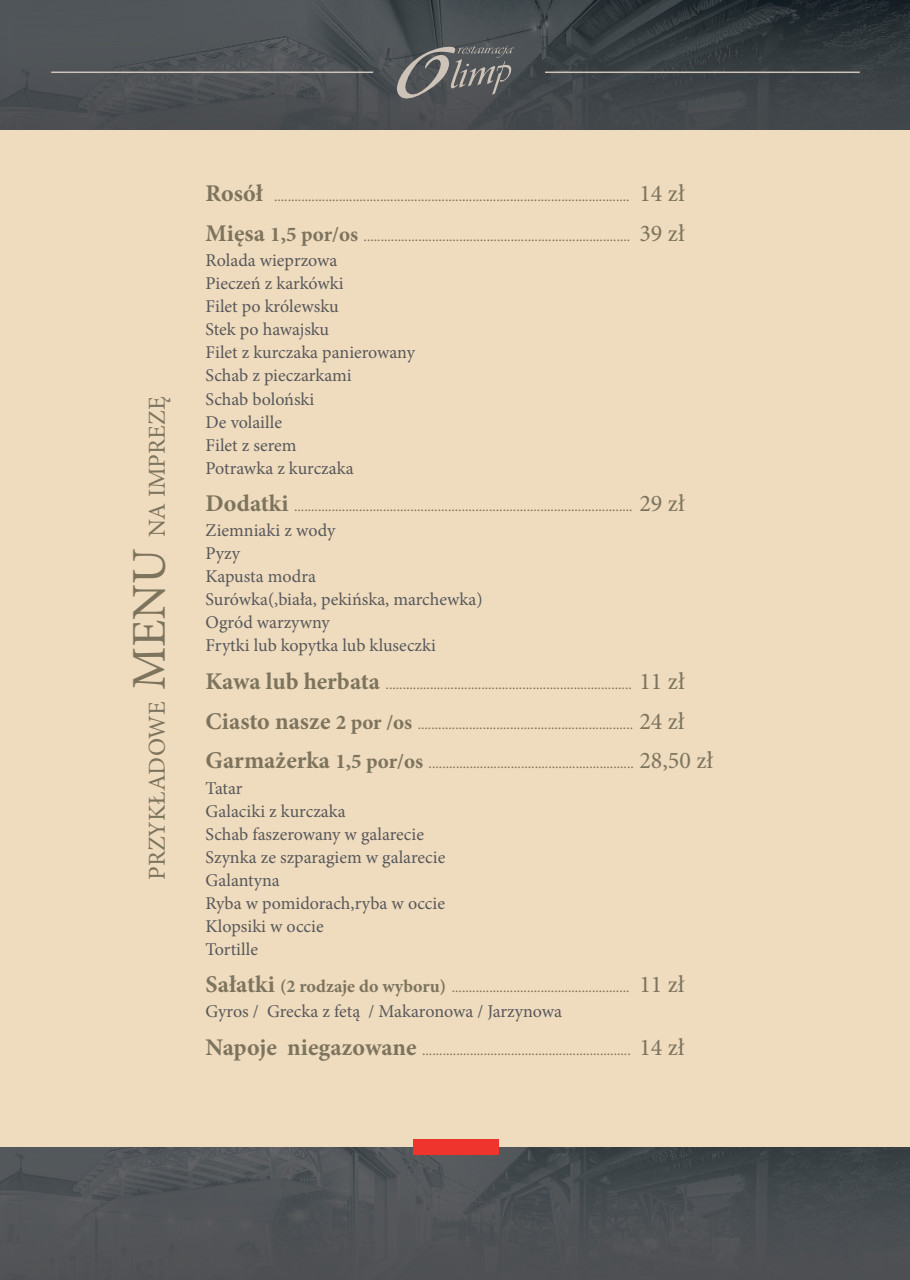
<style>
.page{position:relative;width:910px;height:1280px;background:#fff}
.page>*{position:absolute;margin:0;border:0;box-sizing:border-box;transform-origin:0 0}
.t1{font:24.3px "Minion Pro";color:#7d745e}
.t2{font:18px/23.1px "Minion Pro";color:#57585a}
.t3{font:15px "Minion Pro";color:#7d745e}
.s1{font-size:48.45px}
.s2{font-weight:700;font-size:24px}
.s3{font-size:24px}
.s4{font-weight:700;font-size:21px}
.s5{font-weight:700;font-size:18px}
</style>
<div class="page">
<div style="left:0;top:16px;width:910px;height:1264px;background:#efdbbe"></div>
<img style="left:0;top:0;width:910px;height:129px">
<hr style="left:545px;top:72px;width:315px;height:1px;background:#cec3b8">
<hr style="left:51px;top:72px;width:322px;height:1px;background:#cec3b8">
<img style="left:0;top:1147px;width:910px;height:133px">
<svg style="left:397px;top:46px;width:117px;height:53px"></svg>
<div style="left:414px;top:1139px;width:85px;height:16px;background:#ee342d"></div>
<h1 class="t1" style="left:147px;top:880px;width:485px;rotate:-90deg">PRZYKŁADOWE <span class="s1">MENU</span> NA IMPREZĘ</h1>
<p class="t3" style="left:206px;top:190px;width:480px"><span class="s2">Rosół</span> ........................................................................................................ <span class="s3">14 zł</span></p>
<p class="t3" style="left:206px;top:230px;width:480px"><span class="s2">Mięsa</span> <span class="s4">1,5 por/os</span> .............................................................................. <span class="s3">39 zł</span></p>
<p class="t2" style="left:206px;top:250px;width:211px">Rolada wieprzowa<br>Pieczeń z karkówki<br>Filet po królewsku<br>Stek po hawajsku<br>Filet z kurczaka panierowany<br>Schab z pieczarkami<br>Schab boloński<br>De volaille<br>Filet z serem<br>Potrawka z kurczaka</p>
<p class="t3" style="left:206px;top:500px;width:480px"><span class="s2">Dodatki</span> ................................................................................................... <span class="s3">29 zł</span></p>
<p class="t2" style="left:206px;top:520px;width:278px">Ziemniaki z wody<br>Pyzy<br>Kapusta modra<br>Surówka(,biała, pekińska, marchewka)<br>Ogród warzywny<br>Frytki lub kopytka lub kluseczki</p>
<p class="t3" style="left:206px;top:678px;width:480px"><span class="s2">Kawa lub herbata</span> ........................................................................ <span class="s3">11 zł</span></p>
<p class="t3" style="left:206px;top:718px;width:480px"><span class="s2">Ciasto nasze</span> <span class="s4">2 por /os</span> ............................................................... <span class="s3">24 zł</span></p>
<p class="t3" style="left:206px;top:757px;width:509px"><span class="s2">Garmażerka</span> <span class="s4">1,5 por/os</span> ............................................................ <span class="s3">28,50 zł</span></p>
<p class="t2" style="left:206px;top:778px;width:241px">Tatar<br>Galaciki z kurczaka<br>Schab faszerowany w galarecie<br>Szynka ze szparagiem w galarecie<br>Galantyna<br>Ryba w pomidorach,ryba w occie<br>Klopsiki w occie<br>Tortille</p>
<p class="t3" style="left:206px;top:981px;width:480px"><span class="s2">Sałatki</span> <span class="s5">(2 rodzaje do wyboru)</span> .................................................... <span class="s3">11 zł</span></p>
<p class="t2" style="left:206px;top:1002px;width:358px">Gyros / Grecka z fetą / Makaronowa / Jarzynowa</p>
<p class="t3" style="left:206px;top:1044px;width:480px"><span class="s2">Napoje niegazowane</span> ............................................................. <span class="s3">14 zł</span></p>
</div>
